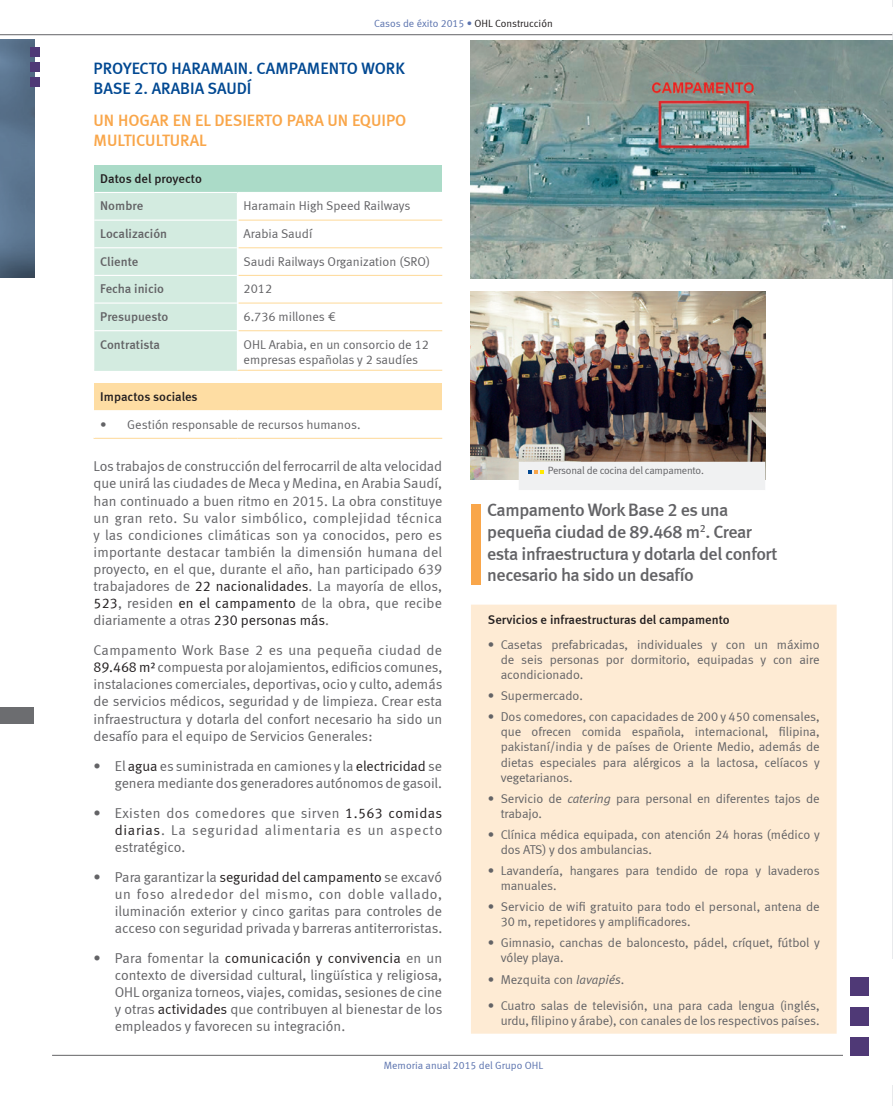
<style>
.page{position:relative;width:893px;height:1106px;background:#fff}
.page>*{position:absolute;margin:0;border:0;box-sizing:border-box;transform-origin:0 0}
.t1{font:18px/21.6px "Meta Medium LF";letter-spacing:-.025em;color:#636366}
.t2{font:16.5px/19.8px "Meta Medium LF";color:#014892}
.t3{font:16.5px/19.8px "Meta Medium LF";color:#f9a64a}
.t4{font:14.25px/17.1px "Meta Normal LF";letter-spacing:-.005em;color:#636366;text-align:justify}
.t5{font:12.75px/15.3px "Meta Normal LF";letter-spacing:-.005em;color:#636366}
.t6{font:12.75px "Meta Medium LF";color:#231f20}
.t7{font:12.75px "Meta Medium LF";color:#636366}
.t8{font:10.5px "Meta Normal LF";color:#5b73ae}
.t9{font:10.5px "Meta Normal LF";letter-spacing:-.02em;color:#636366}
.t10{font:10.5px "Meta Normal LF";letter-spacing:-.005em;color:#231f20}
.s1{color:#231f20}
.s2{font-style:italic}
</style>
<div class="page">
<div style="left:0;top:707px;width:33px;height:16px;background:#6c6d70"></div>
<hr style="left:52px;top:1054px;width:841px;height:1px;background:#636366">
<hr style="left:0;top:34px;width:893px;height:1px;background:#636366">
<hr style="left:892px;top:0;width:1px;height:1106px;background:#e3e4e6">
<div style="left:94px;top:165px;width:348px;height:27px;background:#abdbc8"></div>
<div style="left:94px;top:383px;width:348px;height:28px;background:#fedda3"></div>
<hr style="left:238px;top:370px;width:204px;height:1px;background:#fedda3">
<svg style="left:94px;top:193px;width:348px;height:177px"></svg>
<hr style="left:94px;top:219px;width:143px;height:2px;background:#fff">
<hr style="left:94px;top:247px;width:143px;height:1px;background:#fff">
<hr style="left:94px;top:275px;width:143px;height:1px;background:#fff">
<hr style="left:94px;top:302px;width:143px;height:2px;background:#fff">
<hr style="left:94px;top:370px;width:144px;height:1px;background:#d3ebe0">
<hr style="left:94px;top:410px;width:144px;height:1px;background:#fff">
<hr style="left:238px;top:410px;width:204px;height:1px;background:#fff">
<hr style="left:94px;top:438px;width:144px;height:1px;background:#fedda3">
<hr style="left:238px;top:438px;width:204px;height:1px;background:#fedda3">
<hr style="left:94px;top:330px;width:143px;height:1px;background:#fff">
<hr style="left:237px;top:331px;width:1px;height:39px;background:#fff">
<img style="left:471px;top:41px;width:422px;height:237px">
<img style="left:0;top:40px;width:35px;height:237px">
<div style="left:30px;top:77px;width:10px;height:9px;background:#4f3976"></div>
<div style="left:30px;top:62px;width:10px;height:9px;background:#4f3976"></div>
<div style="left:30px;top:47px;width:10px;height:9px;background:#4f3976"></div>
<div style="left:471px;top:504px;width:10px;height:80px;background:#f9a64a"></div>
<img style="left:471px;top:291px;width:294px;height:188px">
<div style="left:519px;top:462px;width:246px;height:28px;background:#f0f1f2"></div>
<svg style="left:529px;top:470px;width:14px;height:3px"></svg>
<div style="left:471px;top:604px;width:366px;height:429px;background:#feebd4"></div>
<div style="left:843px;top:959px;width:50px;height:125px;background:#fff"></div>
<div style="left:850px;top:1037px;width:18px;height:19px;background:#4f3976"></div>
<div style="left:850px;top:1007px;width:18px;height:19px;background:#4f3976"></div>
<div style="left:850px;top:977px;width:18px;height:19px;background:#4f3976"></div>
<p class="t8" style="left:374px;top:17px;width:180px">Casos de éxito 2015 • <span class="s1">OHL Construcción</span></p>
<p class="t10" style="left:513px;top:17px;width:41px">cesiones</p>
<p class="t2" style="left:94px;top:58px;width:313px">PROYECTO HARAMAIN. CAMPAMENTO WORK<br>BASE 2. ARABIA SAUDÍ</p>
<p class="t3" style="left:94px;top:110px;width:314px">UN HOGAR EN EL DESIERTO PARA UN EQUIPO<br>MULTICULTURAL</p>
<p class="t6" style="left:100px;top:171px;width:103px">Datos del proyecto</p>
<p class="t7" style="left:100px;top:198px;width:44px">Nombre</p>
<p class="t5" style="left:244px;top:198px;width:168px">Haramain High Speed Railways</p>
<p class="t7" style="left:100px;top:226px;width:68px">Localización</p>
<p class="t5" style="left:244px;top:226px;width:70px">Arabia Saudí</p>
<p class="t7" style="left:100px;top:254px;width:40px">Cliente</p>
<p class="t5" style="left:244px;top:253px;width:188px">Saudi Railways Organization (SRO)</p>
<p class="t7" style="left:100px;top:281px;width:65px">Fecha inicio</p>
<p class="t5" style="left:244px;top:281px;width:30px">2012</p>
<p class="t7" style="left:100px;top:309px;width:70px">Presupuesto</p>
<p class="t5" style="left:244px;top:309px;width:94px">6.736 millones €</p>
<p class="t7" style="left:100px;top:337px;width:61px">Contratista</p>
<p class="t5" style="left:244px;top:336px;width:187px">OHL Arabia, en un consorcio de 12 empresas españolas y 2 saudíes</p>
<p class="t6" style="left:100px;top:389px;width:99px">Impactos sociales</p>
<p class="t5" style="left:100px;top:416px;width:262px">• Gestión responsable de recursos humanos.</p>
<p class="t4" style="left:94px;top:457px;width:350px">Los trabajos de construcción del ferrocarril de alta velocidad que unirá las ciudades de Meca y Medina, en Arabia Saudí, han continuado a buen ritmo en 2015. La obra constituye un gran reto. Su valor simbólico, complejidad técnica y las condiciones climáticas son ya conocidos, pero es importante destacar también la dimensión humana del proyecto, en el que, durante el año, han participado 639 trabajadores de <span class="s1">22 nacionalidades</span>. La mayoría de ellos, <span class="s1">523</span>, residen <span class="s1">en el campamento</span> de la obra, que recibe diariamente a otras <span class="s1">230 personas más</span>.</p>
<p class="t4" style="left:94px;top:641px;width:350px">Campamento Work Base 2 es una pequeña ciudad de <span class="s1">89.468 m²</span> compuesta por alojamientos, edificios comunes, instalaciones comerciales, deportivas, ocio y culto, además de servicios médicos, seguridad y de limpieza. Crear esta infraestructura y dotarla del confort necesario ha sido un desafío para el equipo de Servicios Generales:</p>
<p class="t4" style="left:94px;top:757px;width:350px;text-align:right">• El <span class="s1">agua</span> es suministrada en camiones y la <span class="s1">electricidad</span> se genera mediante dos generadores autónomos de gasoil.</p>
<p class="t4" style="left:115px;top:803px;width:329px;text-indent:-21px">• Existen dos comedores que sirven <span class="s1">1.563 comidas diarias</span>. La seguridad alimentaria es un aspecto estratégico.</p>
<p class="t4" style="left:115px;top:868px;width:329px;text-indent:-21px">• Para garantizar la <span class="s1">seguridad del campamento</span> se excavó un foso alrededor del mismo, con doble vallado, iluminación exterior y cinco garitas para controles de acceso con seguridad privada y barreras antiterroristas.</p>
<p class="t4" style="left:115px;top:949px;width:329px;text-indent:-21px">• Para fomentar la <span class="s1">comunicación y convivencia</span> en un contexto de diversidad cultural, lingüística y religiosa, OHL organiza torneos, viajes, comidas, sesiones de cine y otras <span class="s1">actividades</span> que contribuyen al bienestar de los empleados y favorecen su integración.</p>
<p class="t9" style="left:548px;top:464px;width:158px">Personal de cocina del campamento.</p>
<p class="t1" style="left:487px;top:499px;width:292px">Campamento Work Base 2 es una pequeña ciudad de 89.468 m<sup>2</sup>. Crear esta infraestructura y dotarla del confort necesario ha sido un desafío</p>
<p class="t6" style="left:488px;top:612px;width:243px">Servicios e infraestructuras del campamento</p>
<p class="t5" style="left:501px;top:636px;width:320px;text-align:justify;text-indent:-13px">• Casetas prefabricadas, individuales y con un máximo de seis personas por dormitorio, equipadas y con aire acondicionado.</p>
<p class="t5" style="left:488px;top:687px;width:96px">• Supermercado.</p>
<p class="t5" style="left:501px;top:708px;width:321px;text-align:justify;text-indent:-13px">• Dos comedores, con capacidades de 200 y 450 comensales, que ofrecen comida española, internacional, filipina, pakistaní/india y de países de Oriente Medio, además de dietas especiales para alérgicos a la lactosa, celíacos y vegetarianos.</p>
<p class="t5" style="left:501px;top:790px;width:320px;text-indent:-13px">• Servicio de <span class="s2">catering</span> para personal en diferentes tajos de trabajo.</p>
<p class="t5" style="left:501px;top:826px;width:321px;text-indent:-13px">• Clínica médica equipada, con atención 24 horas (médico y dos ATS) y dos ambulancias.</p>
<p class="t5" style="left:501px;top:862px;width:320px;text-indent:-13px">• Lavandería, hangares para tendido de ropa y lavaderos manuales.</p>
<p class="t5" style="left:501px;top:898px;width:320px;text-indent:-13px">• Servicio de wifi gratuito para todo el personal, antena de<br>30 m, repetidores y amplificadores.</p>
<p class="t5" style="left:501px;top:934px;width:320px;text-indent:-13px">• Gimnasio, canchas de baloncesto, pádel, críquet, fútbol y vóley playa.</p>
<p class="t5" style="left:488px;top:972px;width:138px">• Mezquita con <span class="s2">lavapiés</span>.</p>
<p class="t5" style="left:488px;top:997px;width:333px;text-align:right">• Cuatro salas de televisión, una para cada lengua (inglés, urdu, filipino y árabe), con canales de los respectivos países.</p>
<p class="t8" style="left:384px;top:1059px;width:161px">Memoria anual 2015 del Grupo OHL</p>
</div>
